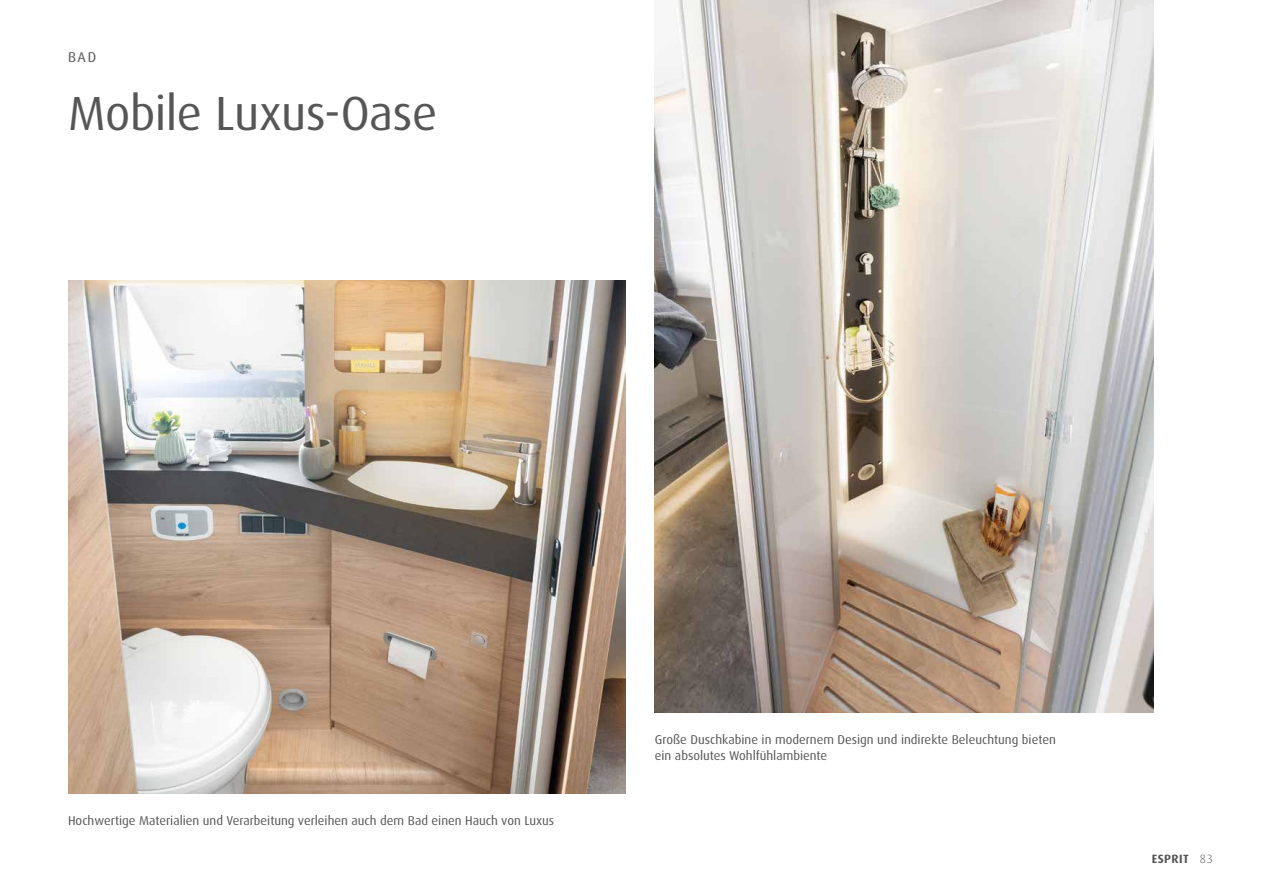
<style>
.page{position:relative;width:1263px;height:893px;background:#fff}
.page>*{position:absolute;margin:0;border:0;box-sizing:border-box;transform-origin:0 0}
.t1{font:48px "Dax OT";letter-spacing:-.01em;color:#565656}
.t2{font:14.25px "Dax OT";color:#565656}
.t3{font:12.75px/16.5px "Dax OT";color:#565656}
.t4{font:700 12px "Dax Pro";letter-spacing:.035em;color:#565656}
.s1{font-family:"Dax OT";font-weight:300}
</style>
<div class="page">
<img style="left:68px;top:281px;width:557px;height:512px">
<img style="left:655px;top:0;width:499px;height:712px">
<p class="t2" style="left:68px;top:48px;width:30px">BAD</p>
<h1 class="t1" style="left:68px;top:83px;width:371px">Mobile Luxus-Oase</h1>
<p class="t3" style="left:68px;top:812px;width:488px">Hochwertige Materialien und Verarbeitung verleihen auch dem Bad einen Hauch von Luxus</p>
<p class="t3" style="left:655px;top:731px;width:402px">Große Duschkabine in modernem Design und indirekte Beleuchtung bieten ein absolutes Wohlfühlambiente</p>
<p class="t4" style="left:1152px;top:851px;width:62px">ESPRIT <span class="s1">83</span></p>
</div>
